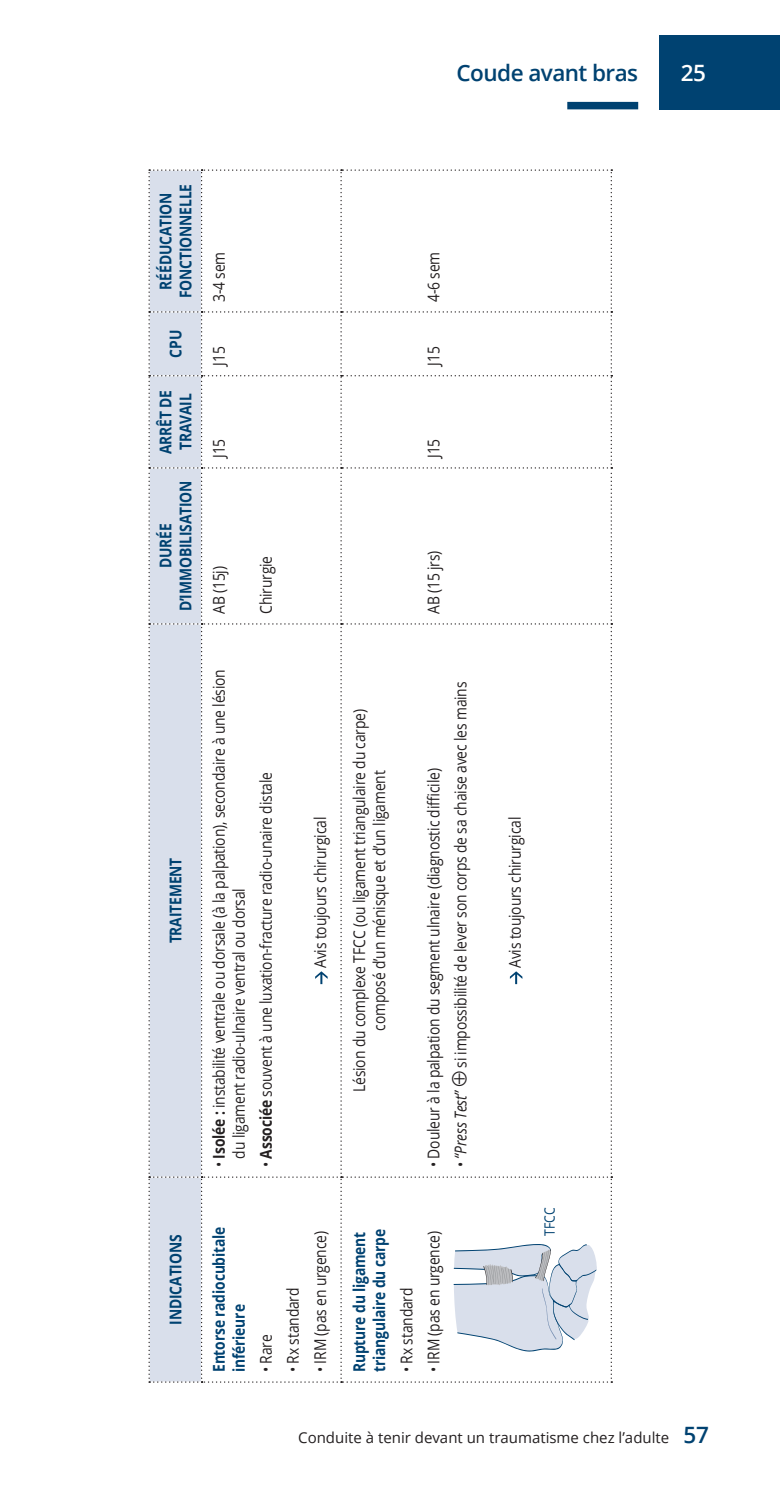
<style>
.page{position:relative;width:780px;height:1489px;background:#fff}
.page>*{position:absolute;margin:0;border:0;box-sizing:border-box;transform-origin:0 0}
.t1{font:600 22.5px "Open Sans";letter-spacing:-.025em;color:#004271}
.t2{font:600 22.5px "Open Sans";color:#fff}
.t3{font:16.25px/20px "Open Sans";letter-spacing:-.01em;color:#231f20;scale:.85 1}
.t4{font:700 16.25px/20px "Open Sans";letter-spacing:-.01em;color:#004271;scale:.85 1}
.t5{font:15px "Open Sans";color:#231f20}
.t6{font:14.25px "Open Sans";color:#004271;scale:.85 1}
.s1{font-weight:700}
.s2{font-style:italic}
.s3{font-weight:600;font-size:22.5px;color:#004271}
</style>
<div class="page">
<div style="left:659px;top:35px;width:120px;height:74px;background:#004271"></div>
<div style="left:567px;top:102px;width:71px;height:7px;background:#004271"></div>
<svg style="left:148px;top:169px;width:464px;height:1213px"></svg>
<h1 class="t1" style="left:456px;top:57px;width:183px">Coude avant bras</h1>
<h1 class="t2" style="left:680px;top:57px;width:27px">25</h1>
<p class="t4" style="left:155px;top:298px;width:136px;text-align:center;rotate:-90deg">RÉÉDUCATION<br>FONCTIONNELLE</p>
<p class="t4" style="left:165px;top:357px;width:34px;rotate:-90deg">CPU</p>
<p class="t4" style="left:155px;top:454px;width:77px;rotate:-90deg">ARRÊT DE<br>TRAVAIL</p>
<p class="t4" style="left:155px;top:611px;width:156px;text-align:center;rotate:-90deg">DURÉE<br>D’IMMOBILISATION</p>
<p class="t3" style="left:208px;top:302px;width:61px;rotate:-90deg">3‑4 sem</p>
<p class="t3" style="left:208px;top:366px;width:24px;rotate:-90deg">J15</p>
<p class="t3" style="left:208px;top:458px;width:24px;rotate:-90deg">J15</p>
<p class="t3" style="left:208px;top:614px;width:58px;rotate:-90deg">AB (15j)</p>
<p class="t3" style="left:255px;top:614px;width:70px;rotate:-90deg">Chirurgie</p>
<p class="t3" style="left:423px;top:302px;width:61px;rotate:-90deg">4‑6 sem</p>
<p class="t3" style="left:423px;top:366px;width:24px;rotate:-90deg">J15</p>
<p class="t3" style="left:423px;top:458px;width:24px;rotate:-90deg">J15</p>
<p class="t3" style="left:423px;top:614px;width:76px;rotate:-90deg">AB (15 jrs)</p>
<p class="t4" style="left:165px;top:943px;width:102px;rotate:-90deg">TRAITEMENT</p>
<p class="t4" style="left:165px;top:1324px;width:107px;rotate:-90deg">INDICATIONS</p>
<p class="t3" style="left:208px;top:1158px;width:577px;text-indent:-9px;rotate:-90deg">• <span class="s1">Isolée :</span> instabilité ventrale ou dorsale (à la palpation), secondaire à une lésion du ligament radio-ulnaire ventral ou dorsal</p>
<p class="t3" style="left:255px;top:1166px;width:466px;rotate:-90deg">• <span class="s1">Associée</span> souvent à une luxation-fracture radio-unaire distale</p>
<p class="t3" style="left:309px;top:967px;width:179px;rotate:-90deg">Avis toujours chirurgical</p>
<p class="t3" style="left:349px;top:1091px;width:452px;text-align:center;rotate:-90deg">Lésion du complexe TFCC (ou ligament triangulaire du carpe) composé d’un ménisque et d’un ligament</p>
<p class="t3" style="left:423px;top:1166px;width:470px;rotate:-90deg">• Douleur à la palpation du segment ulnaire (diagnostic difficile)</p>
<p class="t3" style="left:450px;top:1166px;width:572px;rotate:-90deg">• <span class="s2">“Press Test”</span> ⊕ si impossibilité de lever son corps de sa chaise avec les mains</p>
<p class="t4" style="left:208px;top:1371px;width:173px;rotate:-90deg">Entorse radiocubitale inférieure</p>
<p class="t3" style="left:255px;top:1371px;width:46px;rotate:-90deg">• Rare</p>
<p class="t3" style="left:282px;top:1371px;width:101px;rotate:-90deg">• Rx standard</p>
<p class="t3" style="left:310px;top:1371px;width:167px;rotate:-90deg">• IRM (pas en urgence)</p>
<p class="t4" style="left:349px;top:1371px;width:170px;rotate:-90deg">Rupture du ligament triangulaire du carpe</p>
<p class="t3" style="left:396px;top:1371px;width:101px;rotate:-90deg">• Rx standard</p>
<p class="t3" style="left:423px;top:1371px;width:167px;rotate:-90deg">• IRM (pas en urgence)</p>
<p class="t3" style="left:504px;top:967px;width:179px;rotate:-90deg">Avis toujours chirurgical</p>
<p class="t6" style="left:539px;top:1235px;width:35px;rotate:-90deg">TFCC</p>
<p class="t5" style="left:298px;top:1426px;width:412px">Conduite à tenir devant un traumatisme chez l’adulte <span class="s3">57</span></p>
</div>
